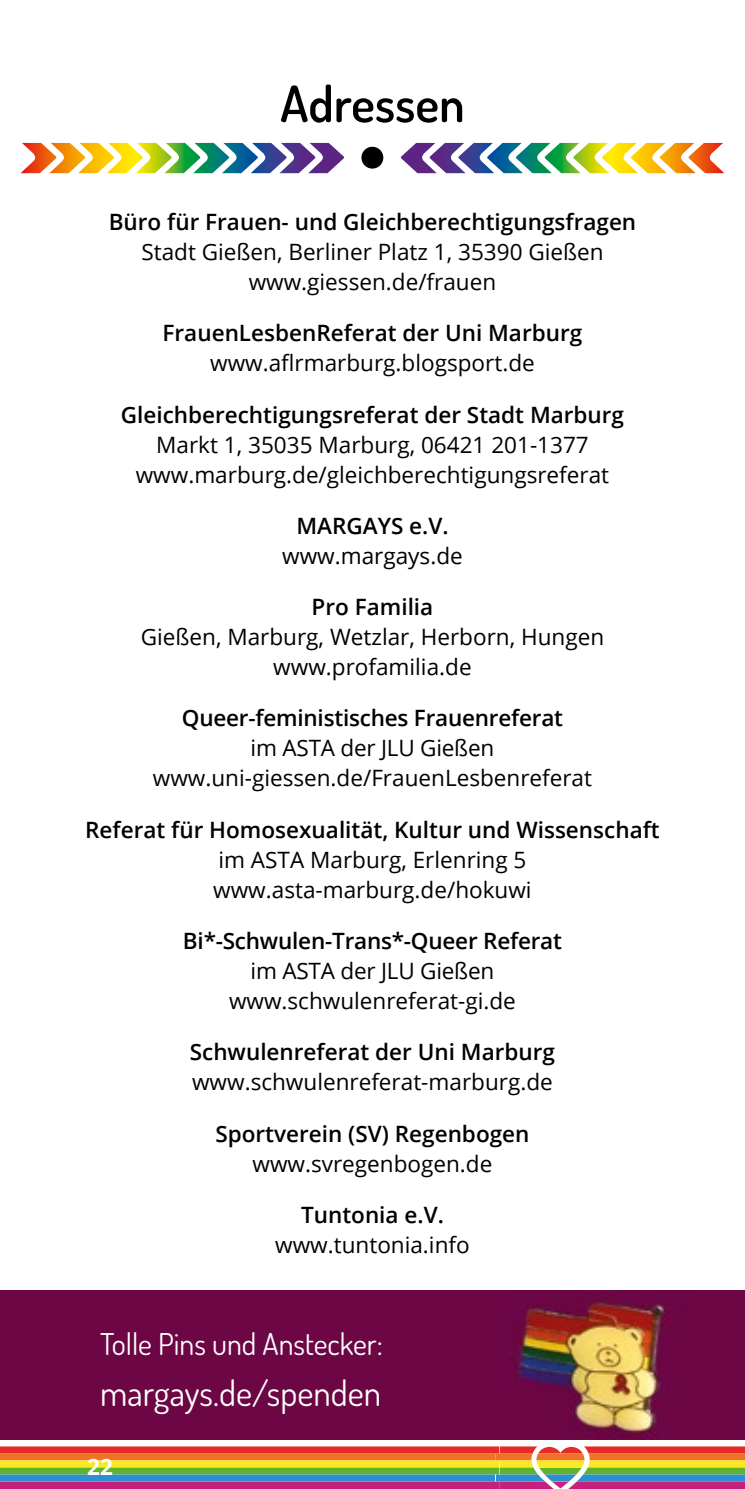
<style>
.page{position:relative;width:745px;height:1489px;background:#fff}
.page>*{position:absolute;margin:0;border:0;box-sizing:border-box;transform-origin:0 0}
.t1{font:600 50px "Dosis";color:#000}
.t2{font:35px "Dosis";color:#fff}
.t3{font:30px "Dosis";color:#fff}
.t4{font:22.5px/30px "Open Sans";color:#000;text-align:center}
.t5{font:600 22.5px "Open Sans";color:#000}
.t6{font:700 22.5px "Open Sans";color:#fff}
</style>
<div class="page">
<svg style="left:0;top:1446px;width:744px;height:42px;background:#b4845c"></svg>
<div style="left:361px;top:147px;width:22px;height:22px;background:#000;border-radius:50%"></div>
<svg style="left:21px;top:143px;width:323px;height:30px"></svg>
<svg style="left:401px;top:143px;width:323px;height:30px"></svg>
<img style="left:0;top:1290px;width:744px;height:149px">
<h1 class="t1" style="left:280px;top:71px;width:186px">Adressen</h1>
<p class="t5" style="left:109px;top:206px;width:528px">Büro für Frauen- und Gleichberechtigungsfragen</p>
<p class="t4" style="left:141px;top:236px;width:463px">Stadt Gießen, Berliner Platz 1, 35390 Gießen www.giessen.de/frauen</p>
<p class="t5" style="left:162px;top:317px;width:421px">FrauenLesbenReferat der Uni Marburg</p>
<p class="t4" style="left:210px;top:347px;width:326px">www.aflrmarburg.blogsport.de</p>
<p class="t5" style="left:121px;top:399px;width:504px">Gleichberechtigungsreferat der Stadt Marburg</p>
<p class="t4" style="left:136px;top:429px;width:474px">Markt 1, 35035 Marburg, 06421 201-1377 www.marburg.de/gleichberechtigungsreferat</p>
<p class="t5" style="left:296px;top:510px;width:154px">MARGAYS e.V.</p>
<p class="t4" style="left:282px;top:540px;width:182px">www.margays.de</p>
<p class="t5" style="left:311px;top:591px;width:123px">Pro Familia</p>
<p class="t4" style="left:141px;top:621px;width:464px">Gießen, Marburg, Wetzlar, Herborn, Hungen www.profamilia.de</p>
<p class="t5" style="left:182px;top:702px;width:382px">Queer-feministisches Frauenreferat</p>
<p class="t4" style="left:153px;top:732px;width:440px">im ASTA der JLU Gießen www.uni-giessen.de/FrauenLesbenreferat</p>
<p class="t5" style="left:85px;top:814px;width:575px">Referat für Homosexualität, Kultur und Wissenschaft</p>
<p class="t4" style="left:213px;top:844px;width:320px;text-align:left">im ASTA Marburg, Erlenring 5 www.asta-marburg.de/hokuwi</p>
<p class="t5" style="left:183px;top:925px;width:380px">Bi*-Schwulen-Trans*-Queer Referat</p>
<p class="t4" style="left:229px;top:955px;width:288px">im ASTA der JLU Gießen www.schwulenreferat-gi.de</p>
<p class="t5" style="left:190px;top:1036px;width:366px">Schwulenreferat der Uni Marburg</p>
<p class="t4" style="left:192px;top:1066px;width:362px">www.schwulenreferat-marburg.de</p>
<p class="t5" style="left:215px;top:1117px;width:315px">Sportverein (SV) Regenbogen</p>
<p class="t4" style="left:252px;top:1147px;width:241px">www.svregenbogen.de</p>
<p class="t5" style="left:301px;top:1199px;width:144px">Tuntonia e.V.</p>
<p class="t4" style="left:275px;top:1228px;width:196px">www.tuntonia.info</p>
<h3 class="t3" style="left:100px;top:1323px;width:284px">Tolle Pins und Anstecker:</h3>
<h2 class="t2" style="left:100px;top:1369px;width:282px">margays.de/spenden</h2>
<p class="t6" style="left:87px;top:1450px;width:27px">22</p>
</div>
